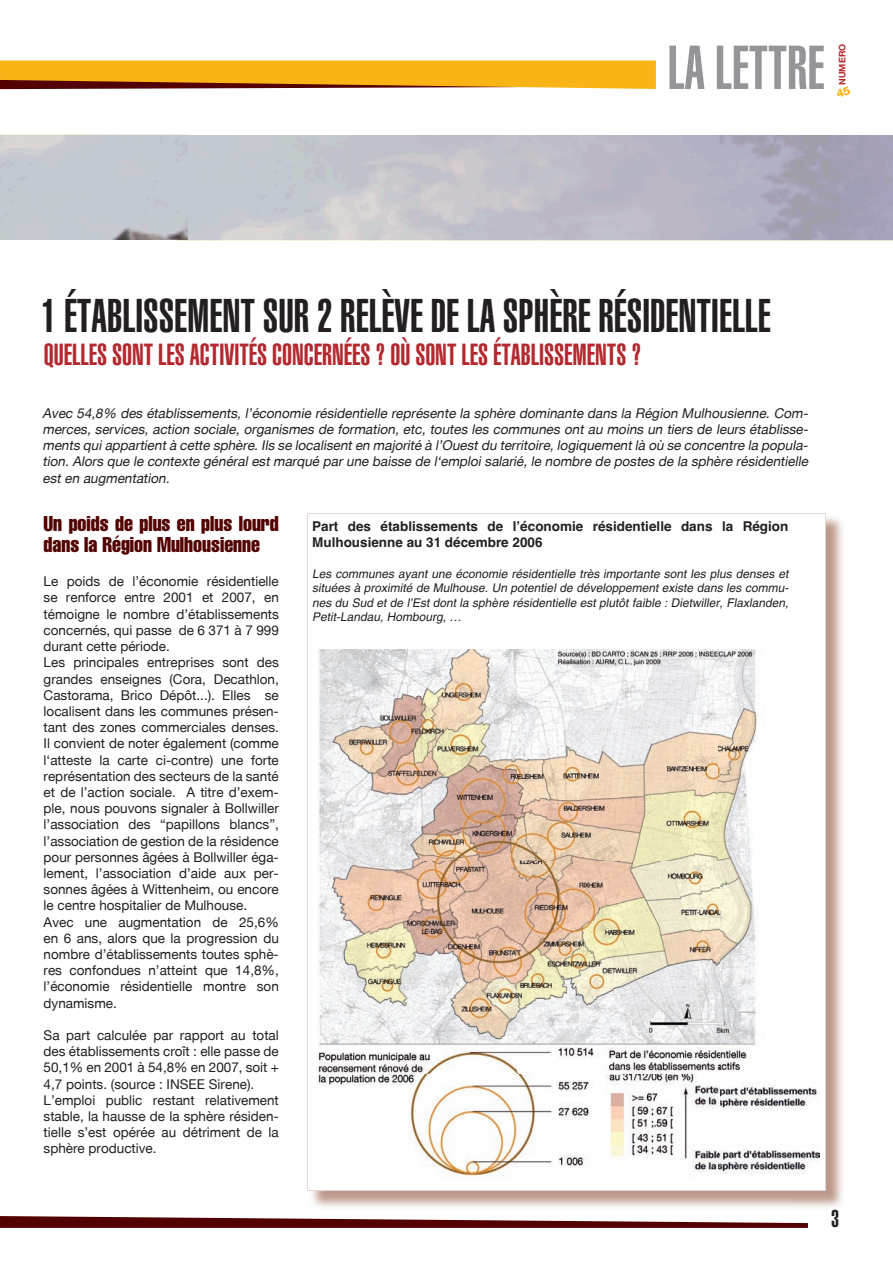
<style>
.page{position:relative;width:893px;height:1263px;background:#fff}
.page>*{position:absolute;margin:0;border:0;box-sizing:border-box;transform-origin:0 0}
.t1{font:900 extra-condensed 60.9px "Helvetica";color:#939598}
.t2{font:900 extra-condensed 46.5px "Helvetica";color:#231f20}
.t3{font:900 extra-condensed 30px "Helvetica";color:#b3292f}
.t4{font:900 extra-condensed 24px "Helvetica";color:#231f20}
.t5{font:extra-condensed 21px/21px "Helvetica";color:#520000}
.t6{font:13.5px/16.2px "Helvetica Neue";color:#231f20}
.t7{font:italic 13.5px/16.2px "Helvetica Neue";color:#231f20;text-align:justify}
.t8{font:700 13.5px/16.2px "Helvetica";color:#231f20}
.t9{font:italic 12px/14.4px "Helvetica";color:#231f20;text-align:justify}
.t10{font:700 9.6px "Nimbus Sans Novus T";color:#b3292f}
</style>
<div class="page">
<img style="left:792px;top:517px;width:51px;height:690px">
<img style="left:312px;top:1191px;width:480px;height:16px">
<svg style="left:308px;top:513px;width:518px;height:678px"></svg>
<img style="left:0;top:135px;width:187px;height:105px">
<svg style="left:0;top:1216px;width:808px;height:12px"></svg>
<svg style="left:0;top:61px;width:656px;height:29px;background:#e5a222"></svg>
<img style="left:317px;top:649px;width:503px;height:532px">
<div style="left:312px;top:521px;width:476px;height:31px;background:#fff"></div>
<h1 class="t1" style="left:668px;top:33px;width:158px">LA LETTRE</h1>
<p class="t10" style="left:837px;top:85px;width:42px;rotate:-90deg">NUMERO</p>
<h2 class="t2" style="left:41px;top:289px;width:731px">1 ÉTABLISSEMENT SUR 2 RELÈVE DE LA SPHÈRE RÉSIDENTIELLE</h2>
<h3 class="t3" style="left:44px;top:337px;width:599px">QUELLES SONT LES ACTIVITÉS CONCERNÉES ? OÙ SONT LES ÉTABLISSEMENTS ?</h3>
<p class="t7" style="left:43px;top:405px;width:770px">Avec 54,8% des établissements, l’économie résidentielle représente la sphère dominante dans la Région Mulhousienne. Com&shy;merces, services, action sociale, organismes de formation, etc, toutes les communes ont au moins un tiers de leurs établisse&shy;ments quiappartientà cette sphère.Ils se localisenten majorité à l’Ouestdu territoire,logiquementlà où se concentre la popula&shy;tion. Alors que le contexte général est marqué par une baisse de l‘emploi salarié, le nombre de postes de la sphère résidentielle est en augmentation.</p>
<h3 class="t5" style="left:44px;top:513px;width:237px">Un poids de plus en plus lourd dans la Région Mulhousienne</h3>
<p class="t6" style="left:44px;top:573px;width:237px">Le poids de l’économie résidentielle se renforce entre 2001 et 2007, en témoigne le nombre d’établissements concernés, qui passe de 6 371 à 7 999 durant cette période.<br>Les principales entreprises sont des grandes enseignes (Cora, Decathlon, Castorama, Brico Dépôt...). Elles se localisent dans les communes présen&shy;tant des zones commerciales denses.<br>Il convient de noter également (comme l‘atteste la carte ci-contre) une forte représentation des secteurs de la santé et de l’action sociale. A titre d’exem&shy;ple, nous pouvons signaler à Bollwiller l’association des “papillons blancs”, l’association de gestion de la résidence pour personnes âgées à Bollwiller éga&shy;lement, l’association d’aide aux per&shy;sonnes âgées à Wittenheim, ou encore le centre hospitalier de Mulhouse.<br>Avec une augmentation de 25,6% en 6 ans, alors que la progression du nombre d’établissements toutes sphè&shy;res confondues n’atteint que 14,8%, l’économie résidentielle montre son dynamisme.</p>
<p class="t6" style="left:44px;top:1027px;width:237px">Sa part calculée par rapport au total des établissements croît : elle passe de 50,1% en 2001 à 54,8% en 2007, soit + 4,7 points. (source : INSEE Sirene).<br>L’emploi public restant relativement stable, la hausse de la sphère résiden&shy;tielle s’est opérée au détriment de la sphère productive.</p>
<p class="t8" style="left:312px;top:517px;width:478px">Part des établissements de l’économie résidentielle dans la Région<br>Mulhousienne au 31 décembre 2006</p>
<p class="t9" style="left:312px;top:567px;width:480px">Les communes ayant une économie résidentielle très importante sont les plus denses et situées à proximité de Mulhouse. Un potentiel de développement existe dans les commu&shy;nes du Sud et de l’Est dont la sphère résidentielle est plutôt faible : Dietwiller, Flaxlanden, Petit-Landau, Hombourg, …</p>
<h3 class="t4" style="left:831px;top:1205px;width:9px">3</h3>
</div>
